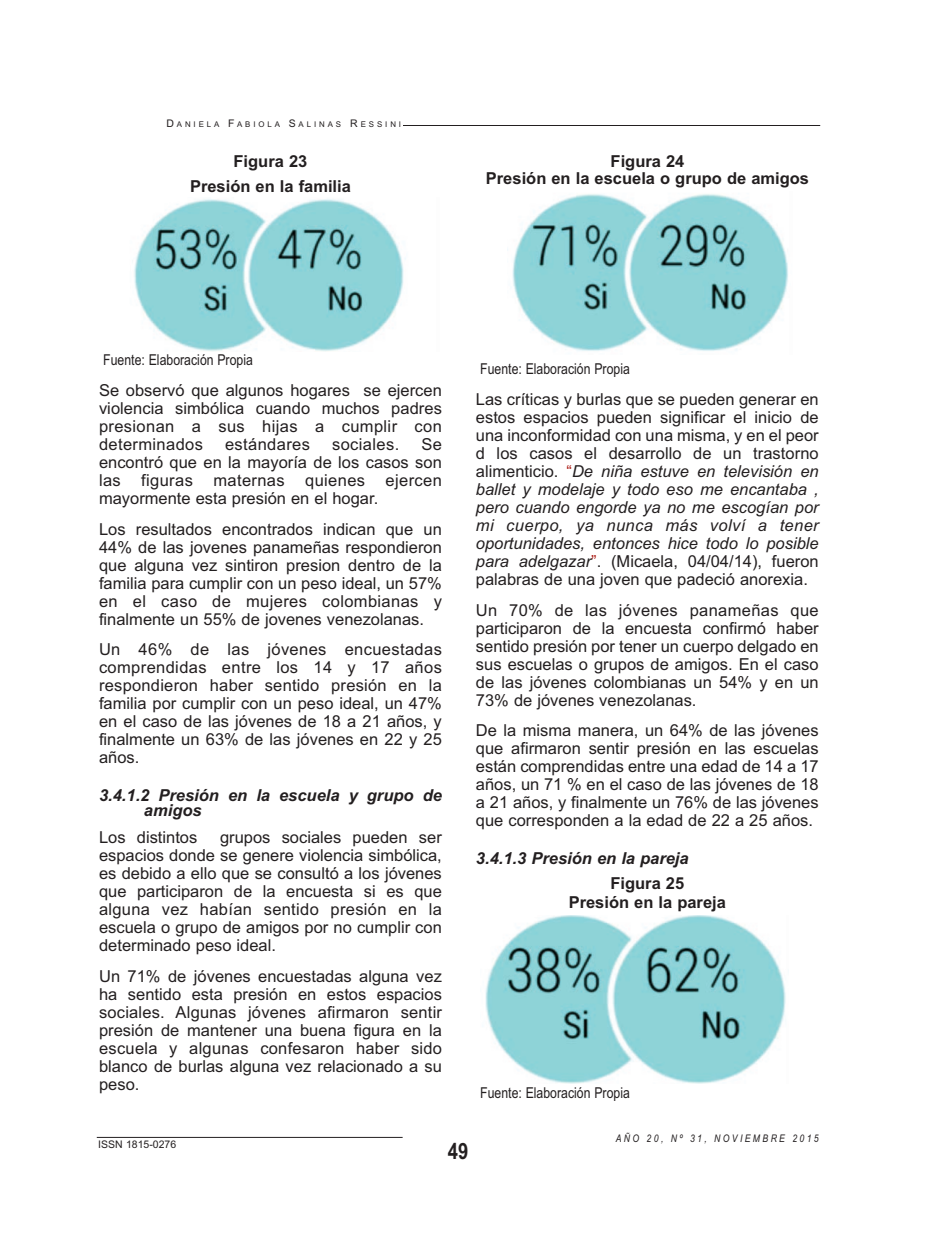
<style>
.page{position:relative;width:927px;height:1246px;background:#fff}
.page>*{position:absolute;margin:0;border:0;box-sizing:border-box;transform-origin:0 0}
.t1{font:700 22.5px "Arial Narrow";color:#231f20}
.t2{font:16.5px/18px "Arial";color:#231f20;text-align:justify}
.t3{font:700 16.5px/25px "Arial";color:#231f20;text-align:center}
.t4{font:italic 700 16.5px/15.8px "Arial";color:#231f20}
.t5{font:16.5px "Arial";letter-spacing:.02em;color:#231f20}
.t6{font:15px "Arial Narrow";color:#231f20}
.t7{font:italic 10.5px "Arial Narrow";letter-spacing:.23em;color:#231f20}
.t8{font:10.5px "Arial";color:#231f20}
.t9{font:7.8px "Arial";letter-spacing:.37em;color:#231f20}
.s1{font-size:10.5px}
.s2{color:#ac1d16}
.s3{font-style:italic}
</style>
<div class="page">
<hr style="left:403px;top:125px;width:417px;height:1px;background:#231f20">
<hr style="left:97px;top:1137px;width:306px;height:1px;background:#231f20">
<img style="left:134px;top:199px;width:272px;height:152px">
<img style="left:507px;top:194px;width:281px;height:157px">
<img style="left:485px;top:916px;width:301px;height:167px">
<p class="t9" style="left:166px;top:120px;width:236px"><span class="s1">D</span>ANIELA <span class="s1">F</span>ABIOLA <span class="s1">S</span>ALINAS <span class="s1">R</span>ESSINI</p>
<p class="t3" style="left:190px;top:148px;width:162px">Figura 23<br>Presión en la familia</p>
<p class="t3" style="left:486px;top:152px;width:325px;line-height:17.5px">Figura 24<br>Presión en la escuela o grupo de amigos</p>
<p class="t6" style="left:103px;top:351px;width:151px">Fuente: Elaboración Propia</p>
<p class="t2" style="left:99px;top:381px;width:344px">Se observó que algunos hogares se ejercen violencia simbólica cuando muchos padres presionan a sus hijas a cumplir con determinados</p>
<p class="t2" style="left:99px;top:435px;width:344px;text-indent:322px">Se encontró que en la mayoría de los casos son las figuras maternas quienes ejercen mayormente esta presión en el hogar.</p>
<p class="t2" style="left:99px;top:520px;width:344px">Los resultados encontrados indican que un 44% de las jovenes panameñas respondieron que alguna vez sintiron presion dentro de la familia para cumplir con un peso ideal, un 57% en el caso de mujeres colombianas y finalmente un 55% de jovenes venezolanas.</p>
<p class="t2" style="left:99px;top:641px;width:344px">Un 46% de las jóvenes encuestadas comprendidas entre los 14 y 17 años respondieron haber sentido presión en la familia por cumplir con un peso ideal, un 47% en el caso de las jóvenes de 18 a 21 años, y finalmente un 63% de las jóvenes en 22 y 25 años.</p>
<p class="t4" style="left:144px;top:787px;width:299px;text-indent:-45px">3.4.1.2 Presión en la escuela y grupo de amigos</p>
<p class="t2" style="left:99px;top:828px;width:100px">Los distintos</p>
<p class="t5" style="left:225px;top:434px;width:86px">estándares</p>
<p class="t5" style="left:332px;top:434px;width:69px">sociales.</p>
<p class="t2" style="left:99px;top:828px;width:344px;text-indent:121px">grupos sociales pueden ser espacios donde se genere violencia simbólica, es debido a ello que se consultó a los jóvenes que participaron de la encuesta si es que alguna vez habían sentido presión en la escuela o grupo de amigos por no cumplir con determinado peso ideal.</p>
<p class="t2" style="left:99px;top:967px;width:344px">Un 71% de jóvenes encuestadas alguna vez ha sentido esta presión en estos espacios sociales. Algunas jóvenes afirmaron sentir presión de mantener una buena figura en la escuela y algunas confesaron haber sido blanco de burlas alguna vez relacionado a su peso.</p>
<p class="t6" style="left:480px;top:360px;width:151px">Fuente: Elaboración Propia</p>
<p class="t2" style="left:476px;top:390px;width:344px">Las críticas y burlas que se pueden generar en estos espacios pueden significar el inicio de una inconformidad con una misma, y en el peor d los casos el desarrollo de un trastorno alimenticio. <span class="s2">“</span><span class="s3">De niña estuve en televisión en ballet y modelaje y todo eso me encantaba , pero cuando engorde ya no me escogían por mi cuerpo, ya nunca más volví a tener oportunidades, entonces hice todo lo posible para adelgazar</span><span class="s2">”</span>. (Micaela, 04/04/14), fueron palabras de una joven que padeció anorexia.</p>
<p class="t2" style="left:476px;top:601px;width:344px">Un 70% de las jóvenes panameñas que participaron de la encuesta confirmó haber sentido presión por tener un cuerpo delgado en sus escuelas o grupos de amigos. En el caso de las jóvenes colombianas un 54% y en un 73% de jóvenes venezolanas.</p>
<p class="t2" style="left:476px;top:722px;width:344px">De la misma manera, un 64% de las jóvenes que afirmaron sentir presión en las escuelas están comprendidas entre una edad de 14 a 17 años, un 71 % en el caso de las jóvenes de 18 a 21 años, y finalmente un 76% de las jóvenes que corresponden a la edad de 22 a 25 años.</p>
<p class="t4" style="left:476px;top:850px;width:214px">3.4.1.3 Presión en la pareja</p>
<p class="t3" style="left:569px;top:873px;width:159px;line-height:19px">Figura 25<br>Presión en la pareja</p>
<p class="t6" style="left:480px;top:1083px;width:151px">Fuente: Elaboración Propia</p>
<p class="t8" style="left:98px;top:1138px;width:79px">ISSN 1815-0276</p>
<h1 class="t1" style="left:448px;top:1138px;width:22px">49</h1>
<p class="t7" style="left:616px;top:1132px;width:204px">AÑO 20, Nº 31, NOVIEMBRE 2015</p>
</div>
